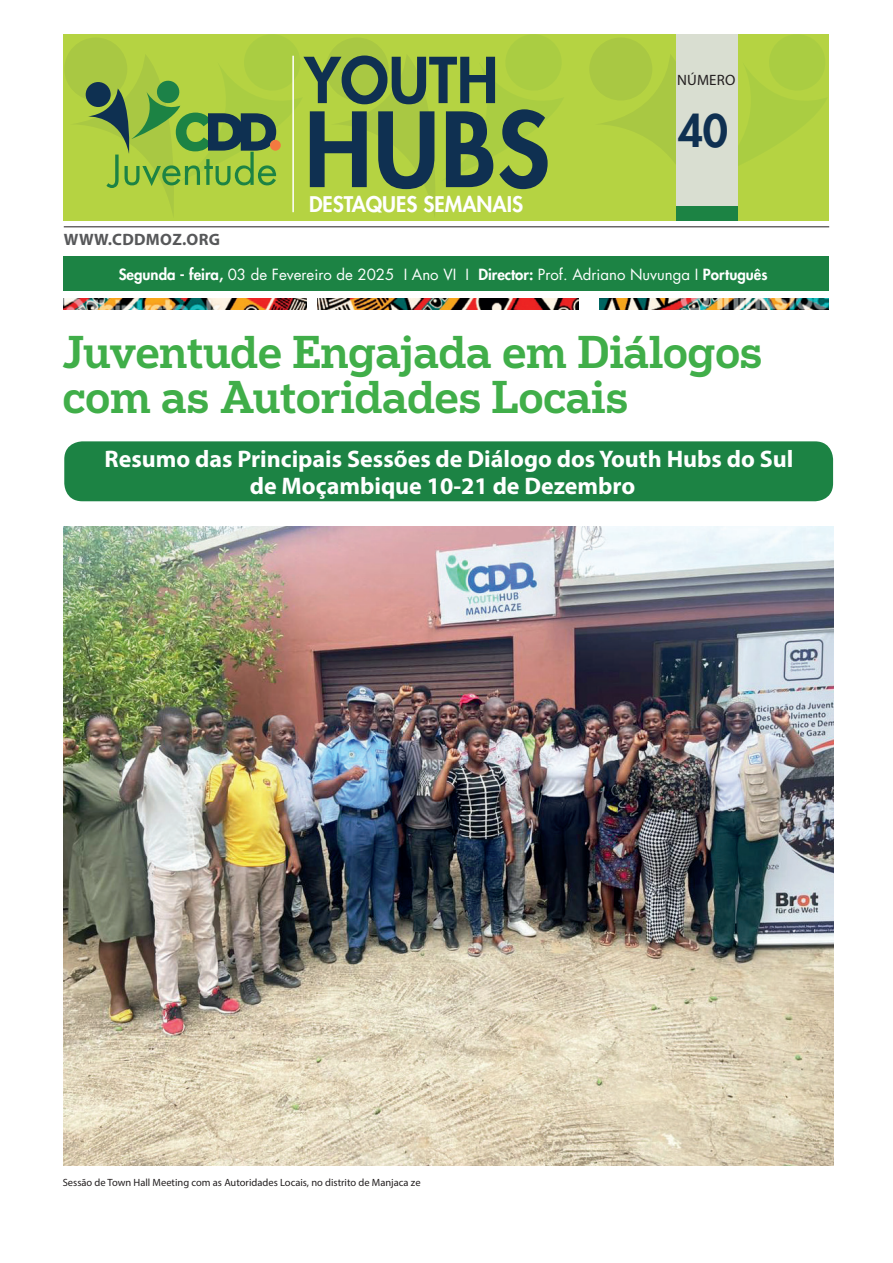
<style>
.page{position:relative;width:893px;height:1263px;background:#fff}
.page>*{position:absolute;margin:0;border:0;box-sizing:border-box;transform-origin:0 0}
.t1{font:800 100.5px "Futura LT";color:#0f3051}
.t2{font:800 61.5px "Futura LT";color:#0f3051}
.t3{font:500 43.5px/45px "Popular";color:#40ae49}
.t4{font:800 43.5px "Futura LT";color:#0f3051}
.t5{font:700 24px/27px "Myriad Pro";color:#fff;text-align:center}
.t6{font:800 21px "Futura LT";color:#fff}
.t7{font:700 16.5px "Myriad Pro";letter-spacing:.02em;color:#57585a}
.t8{font:15px "Futura LT";color:#fff}
.t9{font:15px "Myriad Pro";letter-spacing:.01em;color:#231f20}
.t10{font:10.5px "Myriad Pro";color:#231f20}
.s1{font-weight:800}
</style>
<div class="page">
<div style="left:64px;top:34px;width:765px;height:187px;background:#b5d342"></div>
<hr style="left:64px;top:227px;width:765px;height:1px;background:#231f20">
<img style="left:64px;top:298px;width:242px;height:11px">
<img style="left:317px;top:298px;width:262px;height:11px">
<img style="left:599px;top:298px;width:229px;height:11px">
<div style="left:589px;top:37px;width:63px;height:64px;background:#a9c843;border-radius:50%"></div>
<svg style="left:601px;top:35px;width:226px;height:130px"></svg>
<div style="left:326px;top:37px;width:63px;height:64px;background:#a9c843;border-radius:50%"></div>
<svg style="left:339px;top:35px;width:224px;height:180px"></svg>
<div style="left:64px;top:37px;width:63px;height:64px;background:#a9c843;border-radius:50%"></div>
<div style="left:676px;top:34px;width:62px;height:187px;background:#d9ded1"></div>
<div style="left:676px;top:206px;width:62px;height:15px;background:#1c8344"></div>
<svg style="left:76px;top:35px;width:226px;height:178px"></svg>
<div style="left:64px;top:256px;width:765px;height:35px;background:#1c8344"></div>
<div style="left:64px;top:441px;width:769px;height:60px;background:#1c8344;border-radius:18px"></div>
<img style="left:64px;top:526px;width:769px;height:639px">
<p class="t7" style="left:64px;top:229px;width:158px">WWW.CDDMOZ.ORG</p>
<h2 class="t2" style="left:304px;top:39px;width:195px">YOUTH</h2>
<h1 class="t1" style="left:304px;top:83px;width:247px">HUBS</h1>
<p class="t6" style="left:309px;top:191px;width:216px">DESTAQUES SEMANAIS</p>
<p class="t9" style="left:677px;top:71px;width:60px">NÚMERO</p>
<h3 class="t4" style="left:678px;top:102px;width:51px">40</h3>
<p class="t8" style="left:119px;top:265px;width:650px"><span class="s1">Segunda - feira,</span> 03 de Fevereiro de 2025 I Ano VI I <span class="s1">Director:</span> Prof. Adriano Nuvunga I <span class="s1">Português</span></p>
<h3 class="t3" style="left:63px;top:328px;width:701px">Juventude Engajada em Diálogos com as Autoridades Locais</h3>
<p class="t5" style="left:104px;top:444px;width:690px">Resumo das Principais Sessões de Diálogo dos Youth Hubs do Sul de Moçambique 10-21 de Dezembro</p>
<p class="t10" style="left:63px;top:1176px;width:359px">Sessão de Town Hall Meeting com as Autoridades Locais, no distrito de Manjaca ze</p>
</div>
